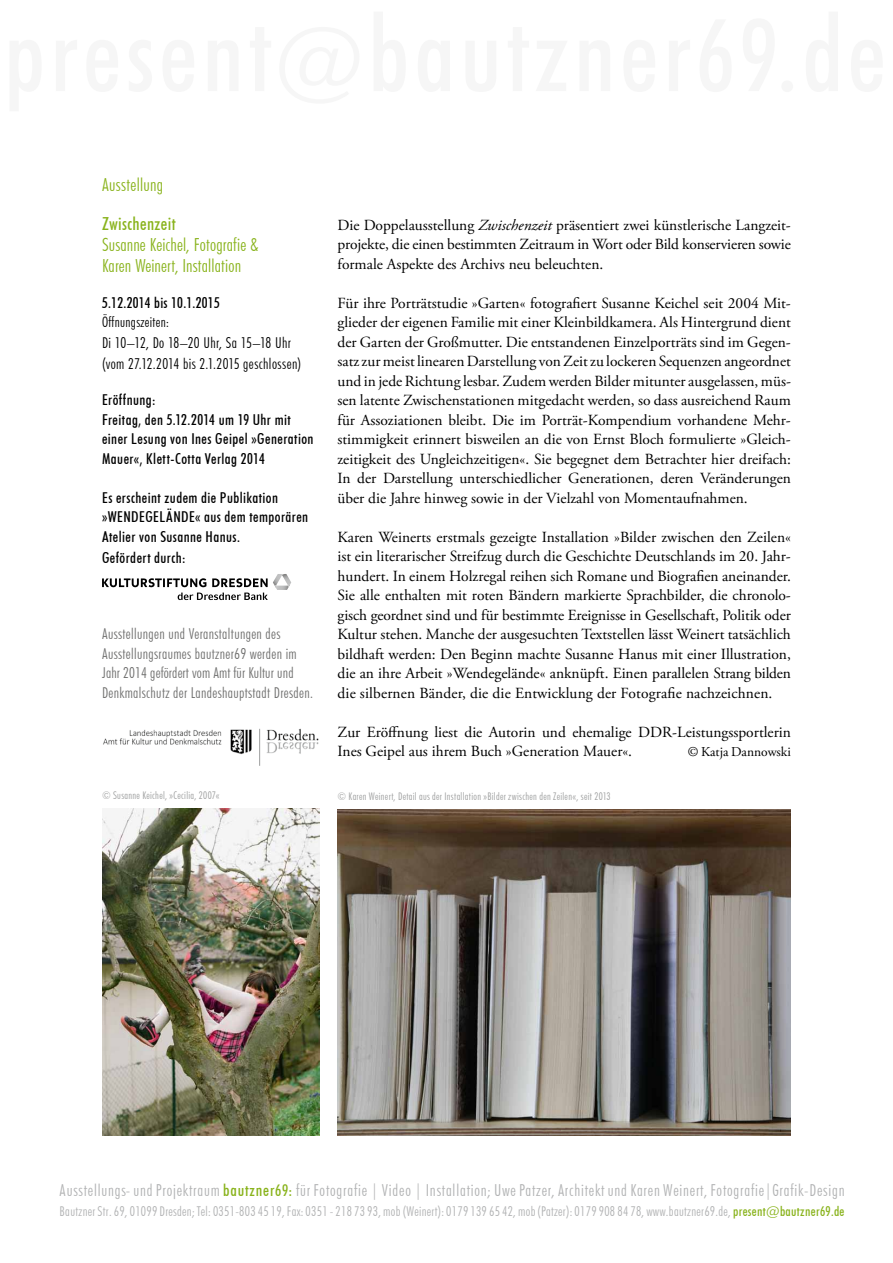
<style>
.page{position:relative;width:893px;height:1263px;background:#fff}
.page>*{position:absolute;margin:0;border:0;box-sizing:border-box;transform-origin:0 0}
.t1{font:300 condensed 18px/21px "Futura BT";letter-spacing:.01em;color:#89b31c}
.t2{font:500 condensed 18px "Futura BT";letter-spacing:.02em;color:#89b31c}
.t3{font:300 condensed 16.5px "Futura BT";letter-spacing:.05em;color:#b1b2b3}
.t4{font:15.45px/19.5px "Adobe Garamond Pro";color:#000;text-align:justify}
.t5{font:500 condensed 15px/19.5px "Futura BT";letter-spacing:.03em;color:#000}
.t6{font:300 condensed 15px/19.5px "Futura BT";letter-spacing:.025em;color:#6f6f6e}
.t7{font:300 condensed 15px/21px "Futura BT";letter-spacing:.025em;color:#000}
.t8{font:300 condensed 14.25px "Futura BT";letter-spacing:.025em;color:#000}
.t9{font:300 condensed 13.5px "Futura BT";letter-spacing:.025em;color:#b1b2b3}
.t10{font:13.5px "Adobe Garamond Pro";color:#000}
.t11{font:300 condensed 10.5px "Futura BT";letter-spacing:.03em;color:#9c9d9d}
.s1{font-style:italic}
.s2{font-weight:500;color:#89b31c}
.s3{font-weight:500;font-size:16.05px;color:#89b31c}
</style>
<div class="page">
<img style="left:103px;top:728px;width:216px;height:38px">
<svg style="left:102px;top:574px;width:189px;height:26px"></svg>
<img style="left:102px;top:809px;width:218px;height:326px">
<img style="left:338px;top:809px;width:453px;height:326px">
<p class="t1" style="left:102px;top:173px;width:63px">Ausstellung</p>
<p class="t2" style="left:102px;top:212px;width:75px">Zwischenzeit</p>
<p class="t1" style="left:102px;top:233px;width:158px">Susanne Keichel, Fotografie &amp;<br>Karen Weinert, Installation</p>
<p class="t5" style="left:102px;top:292px;width:119px">5.12.2014 bis 10.1.2015</p>
<p class="t8" style="left:102px;top:313px;width:68px">Öffnungszeiten:</p>
<p class="t7" style="left:102px;top:332px;width:200px">Di 10–12, Do 18–20 Uhr, Sa 15–18 Uhr (vom 27.12.2014 bis 2.1.2015 geschlossen)</p>
<p class="t5" style="left:102px;top:390px;width:213px">Eröffnung:<br>Freitag, den 5.12.2014 um 19 Uhr mit einer Lesung von Ines Geipel »Generation<br>Mauer«, Klett-Cotta Verlag 2014</p>
<p class="t5" style="left:102px;top:487px;width:208px">Es erscheint zudem die Publikation »WENDEGELÄNDE« aus dem temporären<br>Atelier von Susanne Hanus.</p>
<p class="t5" style="left:102px;top:547px;width:85px">Gefördert durch:</p>
<p class="t6" style="left:102px;top:624px;width:212px">Ausstellungen und Veranstaltungen des Ausstellungsraumes bautzner69 werden im Jahr 2014 gefördert vom Amt für Kultur und Denkmalschutz der Landeshauptstadt Dresden.</p>
<p class="t11" style="left:102px;top:788px;width:119px">© Susanne Keichel, »Cecilia, 2007«</p>
<p class="t4" style="left:338px;top:215px;width:455px">Die Doppelausstellung <span class="s1">Zwischenzeit</span> präsentiert zwei künstlerische Langzeit&shy;projekte, die einen bestimmten Zeitraum in Wort oder Bild konservieren sowie formale Aspekte des Archivs neu beleuchten.</p>
<p class="t4" style="left:338px;top:293px;width:455px;text-align:left">Für ihre Porträtstudie »Garten« fotografiert Susanne Keichel seit 2004 Mit&shy;glieder der eigenen Familie mit einer Kleinbildkamera. Als Hintergrund dient der Garten der Großmutter. Die entstandenen Einzelporträts sind im Gegen-- satz zur meist linearen Darstellung von Zeit zu lockeren Sequenzen angeordnet und in jede Richtung lesbar. Zudem werden Bilder mitunter ausgelassen, müs-- sen latente Zwischenstationen mitgedacht werden, so dass ausreichend Raum für Assoziationen bleibt. Die im Porträt-Kompendium vorhandene Mehr-- stimmigkeit erinnert bisweilen an die von Ernst Bloch formulierte »Gleich&shy;zeitigkeit des Ungleichzeitigen«. Sie begegnet dem Betrachter hier dreifach:<br>In der Darstellung unterschiedlicher Generationen, deren Veränderungen über die Jahre hinweg sowie in der Vielzahl von Momentaufnahmen.</p>
<p class="t4" style="left:338px;top:527px;width:455px">Karen Weinerts erstmals gezeigte Installation »Bilder zwischen den Zeilen« ist ein literarischer Streifzug durch die Geschichte Deutschlands im 20. Jahr&shy;hundert. In einem Holzregal reihen sich Romane und Biografien aneinander.<br>Sie alle enthalten mit roten Bändern markierte Sprachbilder, die chronolo&shy;gisch geordnet sind und für bestimmte Ereignisse in Gesellschaft, Politik oder Kultur stehen. Manche der ausgesuchten Textstellen lässt Weinert tatsächlich bildhaft werden: Den Beginn machte Susanne Hanus mit einer Illustration, die an ihre Arbeit »Wendegelände« anknüpft. Einen parallelen Strang bilden die silbernen Bänder, die die Entwicklung der Fotografie nachzeichnen.</p>
<p class="t4" style="left:338px;top:722px;width:455px">Zur Eröffnung liest die Autorin und ehemalige DDR-Leistungssportlerin<br>Ines Geipel aus ihrem Buch »Generation Mauer«.</p>
<p class="t10" style="left:688px;top:744px;width:105px">© Katja Dannowski</p>
<p class="t11" style="left:338px;top:789px;width:275px">© Karen Weinert, Detail aus der Installation »Bilder zwischen den Zeilen«, seit 2013</p>
<p class="t3" style="left:60px;top:1180px;width:787px">Ausstellungs- und Projektraum <span class="s2">bautzner</span><span class="s3">69</span><span class="s2">:</span> für Fotografie | Video | Installation; Uwe Patzer, Architekt und Karen Weinert, Fotografie|Grafik-Design</p>
<p class="t9" style="left:60px;top:1203px;width:786px">Bautzner Str. 69, 01099 Dresden; Tel: 0351-803 45 19, Fax: 0351 - 218 73 93, mob (Weinert): 0179 139 65 42, mob (Patzer): 0179 908 84 78, www.bautzner69.de,<span class="s2">present@bautzner69.de</span></p>
</div>
